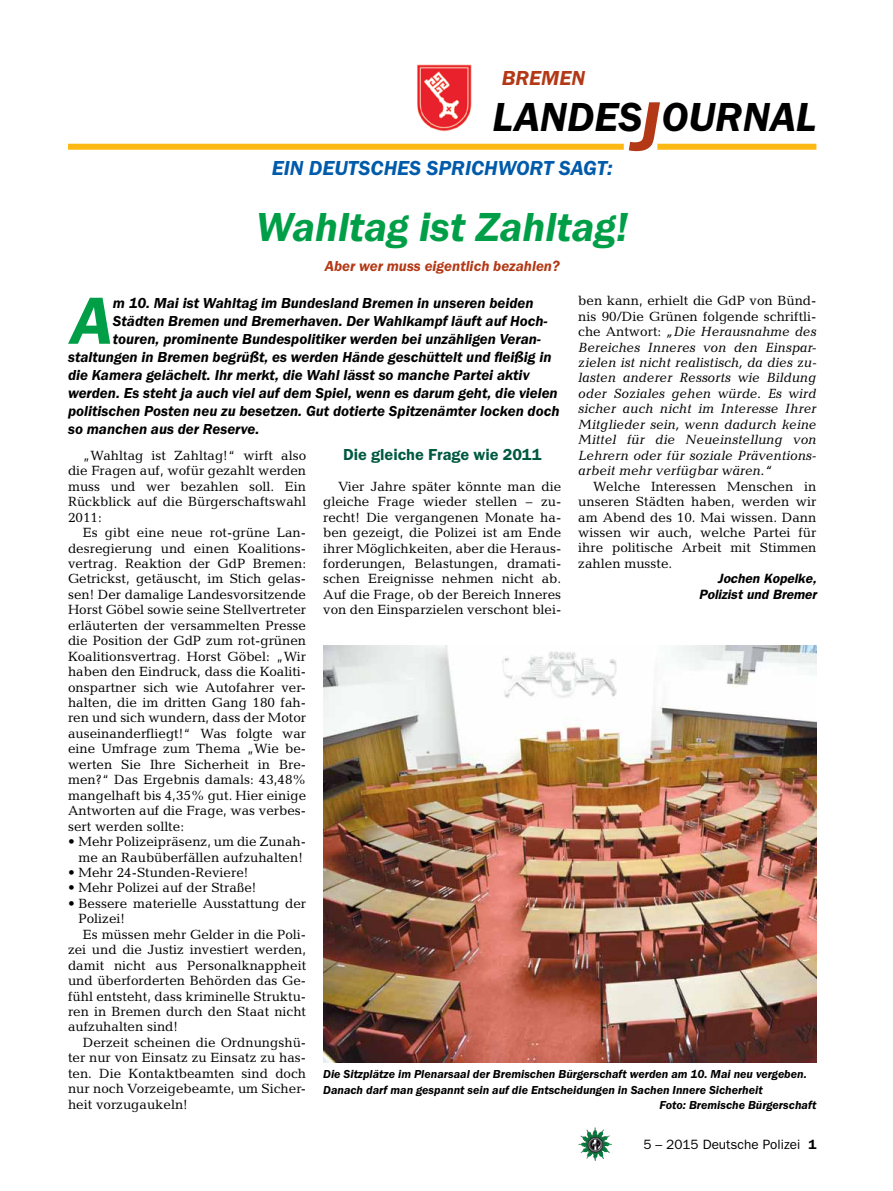
<style>
.page{position:relative;width:893px;height:1191px;background:#fff}
.page>*{position:absolute;margin:0;border:0;box-sizing:border-box;transform-origin:0 0}
.t1{font:italic 600 69px "Franklin Gothic Itc T";color:#009f47}
.t2{font:italic 600 42px "Franklin Gothic Itc T";color:#009f47}
.t3{font:italic 600 42px "Franklin Gothic Itc T";color:#000}
.t4{font:italic 600 21px "Franklin Gothic Itc T";color:#005baa}
.t5{font:italic 600 21px "Franklin Gothic Itc T";color:#b33916}
.t6{font:600 16.5px "Franklin Gothic Itc T";color:#005941}
.t7{font:italic 600 15px "Franklin Gothic Itc T";color:#000}
.t8{font:italic 600 15px "Franklin Gothic Itc T";color:#b33916}
.t9{font:13.5px/15.5px "Candida";color:#000;text-align:justify}
.t10{font:italic 13.5px/15.5px "Candida";color:#000;text-align:justify}
.t11{font:italic 600 13.5px/15.5px "Franklin Gothic";color:#000;text-align:right}
.t12{font:13.5px "Franklin Gothic";color:#000}
.t13{font:italic 600 12px "Franklin Gothic Itc T";color:#000}
.s1{font-size:72px;color:#b33916}
.s2{font-style:normal}
.s3{font-weight:600}
</style>
<div class="page">
<img style="left:578px;top:1127px;width:17px;height:25px">
<img style="left:417px;top:64px;width:55px;height:68px">
<div style="left:657px;top:144px;width:159px;height:6px;background:#fdb913"></div>
<div style="left:68px;top:144px;width:556px;height:6px;background:#fdb913"></div>
<img style="left:323px;top:645px;width:493px;height:417px">
<h3 class="t5" style="left:502px;top:66px;width:85px">BREMEN</h3>
<h2 class="t3" style="left:492px;top:93px;width:325px">LANDES<span class="s1">J</span>OURNAL</h2>
<h3 class="t4" style="left:272px;top:156px;width:342px">Ein deutsches Sprichwort sagt:</h3>
<h2 class="t2" style="left:256px;top:202px;width:373px">Wahltag ist Zahltag!</h2>
<p class="t8" style="left:325px;top:257px;width:236px">Aber wer muss eigentlich bezahlen?</p>
<p class="t10" style="left:578px;top:293px;width:240px"><span class="s2">ben kann, erhielt die GdP von Bünd&shy;nis 90/Die Grünen folgende schriftli&shy;che Antwort:</span> „Die Herausnahme des Bereiches Inneres von den Einspar&shy;zielen ist nicht realistisch, da dies zu&shy;lasten anderer Ressorts wie Bildung oder Soziales gehen würde. Es wird sicher auch nicht im Interesse Ihrer Mitglieder sein, wenn dadurch keine Mittel für die Neueinstellung von Lehrern oder für soziale Präventions&shy;arbeit mehr verfügbar wären.“</p>
<p class="t9" style="left:578px;top:478px;width:240px;text-indent:15px">Welche Interessen Menschen in unseren Städten haben, werden wir am Abend des 10. Mai wissen. Dann wissen wir auch, welche Partei für ihre politische Arbeit mit Stimmen zahlen musste.</p>
<p class="t11" style="left:699px;top:571px;width:119px">Jochen Kopelke,<br>Polizist und Bremer</p>
<h1 class="t1" style="left:70px;top:280px;width:44px">A</h1>
<p class="t7" style="left:113px;top:294px;width:422px">m 10. Mai ist Wahltag im Bundesland Bremen in unseren beiden</p>
<p class="t7" style="left:113px;top:312px;width:436px">Städten Bremen und Bremerhaven. Der Wahlkampf läuft auf Hoch-</p>
<p class="t7" style="left:113px;top:330px;width:429px">touren, prominente Bundespolitiker werden bei unzähligen Veran-</p>
<p class="t7" style="left:68px;top:348px;width:485px">staltungen in Bremen begrüßt, es werden Hände geschüttelt und fleißig in</p>
<p class="t7" style="left:68px;top:366px;width:463px">die Kamera gelächelt. Ihr merkt, die Wahl lässt so manche Partei aktiv</p>
<p class="t7" style="left:68px;top:384px;width:491px">werden. Es steht ja auch viel auf dem Spiel, wenn es darum geht, die vielen</p>
<p class="t7" style="left:68px;top:402px;width:493px">politischen Posten neu zu besetzen. Gut dotierte Spitzenämter locken doch</p>
<p class="t7" style="left:68px;top:420px;width:193px">so manchen aus der Reserve.</p>
<p class="t6" style="left:343px;top:445px;width:200px">Die gleiche Frage wie 2011</p>
<p class="t9" style="left:323px;top:478px;width:240px;text-indent:15px">Vier Jahre später könnte man die gleiche Frage wieder stellen – zu&shy;recht! Die vergangenen Monate ha&shy;ben gezeigt, die Polizei ist am Ende ihrer Möglichkeiten, aber die Heraus&shy;forderungen, Belastungen, dramati&shy;schen Ereignisse nehmen nicht ab.<br>Auf die Frage, ob der Bereich Inneres von den Einsparzielen verschont blei-</p>
<p class="t9" style="left:68px;top:447px;width:240px;text-indent:15px">„Wahltag ist Zahltag!“ wirft also die Fragen auf, wofür gezahlt werden muss und wer bezahlen soll. Ein Rückblick auf die Bürgerschaftswahl 2011:</p>
<p class="t9" style="left:68px;top:525px;width:240px;text-indent:15px">Es gibt eine neue rot-grüne Lan&shy;desregierung und einen Koalitions&shy;vertrag. Reaktion der GdP Bremen:<br>Getrickst, getäuscht, im Stich gelas&shy;sen! Der damalige Landesvorsitzende Horst Göbel sowie seine Stellvertreter erläuterten der versammelten Presse die Position der GdP zum rot-grünen Koalitionsvertrag. Horst Göbel: „Wir haben den Eindruck, dass die Koaliti&shy;onspartner sich wie Autofahrer ver&shy;halten, die im dritten Gang 180 fah&shy;ren und sich wundern, dass der Motor auseinanderfliegt!“ Was folgte war eine Umfrage zum Thema „Wie be&shy;werten Sie Ihre Sicherheit in Bre&shy;men?“ Das Ergebnis damals: 43,48% mangelhaft bis 4,35% gut. Hier einige Antworten auf die Frage, was verbes&shy;sert werden sollte:</p>
<p class="t9" style="left:68px;top:833px;width:240px;text-align:center">• Mehr Polizeipräsenz, um die Zunah&shy;me an Raubüberfällen aufzuhalten!</p>
<p class="t9" style="left:68px;top:864px;width:182px">• Mehr 24-Stunden-Reviere!</p>
<p class="t9" style="left:68px;top:880px;width:190px">• Mehr Polizei auf der Straße!</p>
<p class="t9" style="left:68px;top:895px;width:240px">• Bessere materielle Ausstattung der</p>
<p class="t9" style="left:79px;top:911px;width:48px">Polizei!</p>
<p class="t9" style="left:83px;top:926px;width:225px">Es müssen mehr Gelder in die Poli-</p>
<p class="t9" style="left:68px;top:942px;width:240px">zei und die Justiz investiert werden,</p>
<p class="t9" style="left:68px;top:957px;width:240px">damit nicht aus Personalknappheit</p>
<p class="t9" style="left:68px;top:972px;width:240px">und überforderten Behörden das Ge-</p>
<p class="t9" style="left:68px;top:988px;width:240px">fühl entsteht, dass kriminelle Struktu-</p>
<p class="t9" style="left:68px;top:1003px;width:240px">ren in Bremen durch den Staat nicht</p>
<p class="t9" style="left:68px;top:1019px;width:112px">aufzuhalten sind!</p>
<p class="t9" style="left:83px;top:1034px;width:225px">Derzeit scheinen die Ordnungshü-</p>
<p class="t9" style="left:68px;top:1050px;width:240px">ter nur von Einsatz zu Einsatz zu has-</p>
<p class="t9" style="left:68px;top:1065px;width:240px">ten. Die Kontaktbeamten sind doch</p>
<p class="t9" style="left:68px;top:1081px;width:240px">nur noch Vorzeigebeamte, um Sicher-</p>
<p class="t9" style="left:68px;top:1096px;width:121px">heit vorzugaukeln!</p>
<p class="t13" style="left:323px;top:1067px;width:485px">Die Sitzplätze im Plenarsaal der Bremischen Bürgerschaft werden am 10. Mai neu vergeben.</p>
<p class="t13" style="left:323px;top:1082px;width:441px">Danach darf man gespannt sein auf die Entscheidungen in Sachen Innere Sicherheit</p>
<p class="t13" style="left:660px;top:1098px;width:159px">Foto: Bremische Bürgerschaft</p>
<p class="t12" style="left:643px;top:1136px;width:175px">5 – 2015 Deutsche Polizei <span class="s3">1</span></p>
</div>
